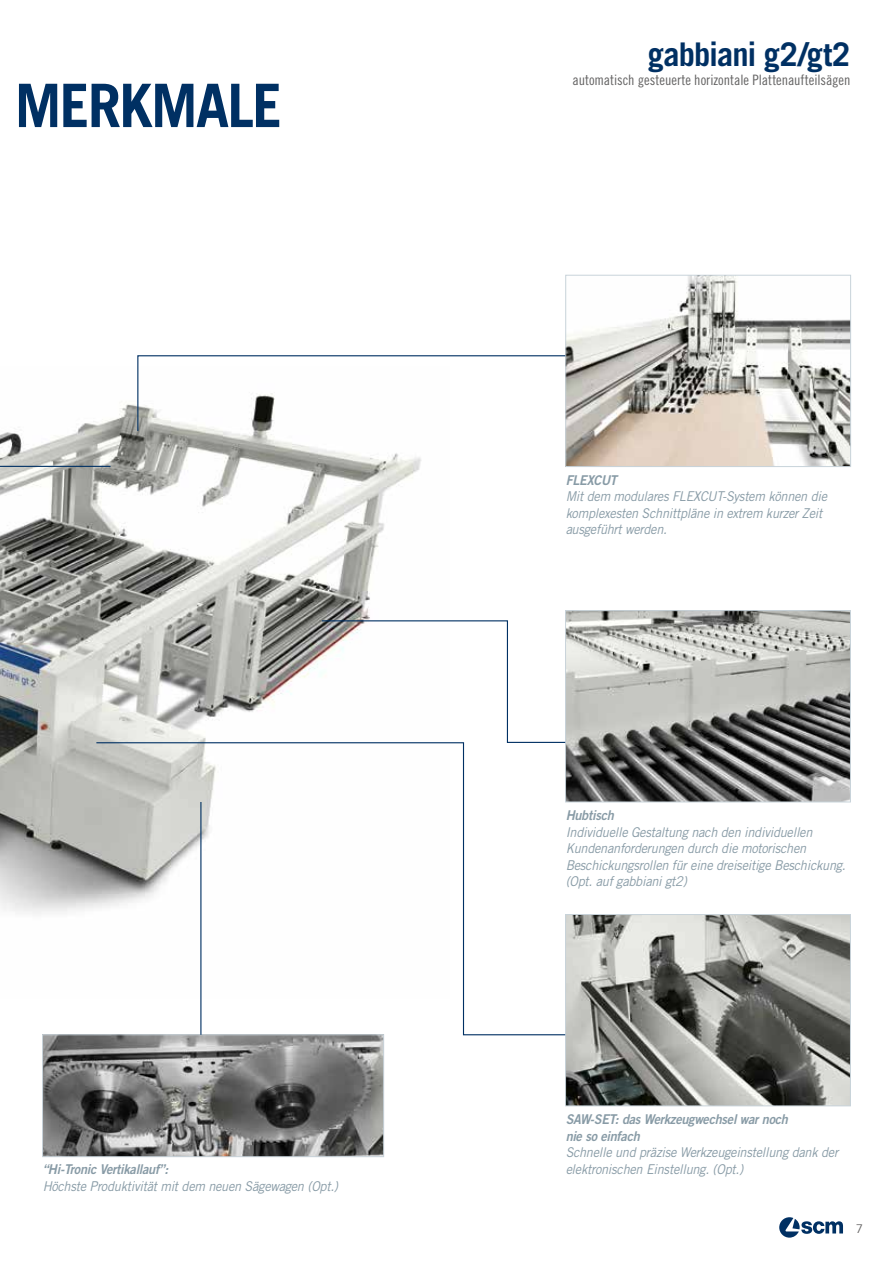
<style>
.page{position:relative;width:893px;height:1263px;background:#fff}
.page>*{position:absolute;margin:0;border:0;box-sizing:border-box;transform-origin:0 0}
.t1{font:700 60px "Trade Gothic LT Std";letter-spacing:-.03em;color:#003063}
.t2{font:700 32.55px "Trade Gothic LT Std";letter-spacing:-.03em;color:#003063}
.t3{font:14.4px "Trade Gothic LT Std Cn 18";letter-spacing:-.005em;color:#646363}
.t4{font:italic 13.5px/16.5px "Trade Gothic LT Std";letter-spacing:-.02em;color:#889ba6;scale:.94 1}
.t5{font:13.5px/16.5px "Trade Gothic LT Std Bd 2 Obl";letter-spacing:-.02em;color:#889ba6;scale:.94 1}
.t6{font:12px "Trade Gothic LT Std";color:#646363}
</style>
<div class="page">
<img style="left:0;top:404px;width:421px;height:510px">
<img style="left:568px;top:277px;width:281px;height:188px">
<div style="left:566px;top:275px;width:285px;height:192px;border:1px solid #c8d3da"></div>
<img style="left:567px;top:916px;width:282px;height:188px">
<div style="left:565px;top:914px;width:286px;height:192px;border:1px solid #c8d3da"></div>
<img style="left:567px;top:612px;width:282px;height:188px">
<div style="left:565px;top:610px;width:286px;height:192px;border:1px solid #c8d3da"></div>
<img style="left:44px;top:1037px;width:338px;height:118px">
<div style="left:42px;top:1035px;width:342px;height:122px;border:1px solid #c8d3da"></div>
<svg style="left:0;top:404px;width:112px;height:63px"></svg>
<svg style="left:95px;top:742px;width:471px;height:294px"></svg>
<svg style="left:321px;top:620px;width:245px;height:123px"></svg>
<svg style="left:137px;top:355px;width:429px;height:77px"></svg>
<svg style="left:779px;top:1217px;width:64px;height:20px"></svg>
<h1 class="t1" style="left:15px;top:69px;width:269px">MERKMALE</h1>
<p class="t5" style="left:43px;top:1161px;width:135px">“Hi-Tronic Vertikallauf”:</p>
<p class="t4" style="left:43px;top:1178px;width:316px">Höchste Produktivität mit dem neuen Sägewagen (Opt.)</p>
<h2 class="t2" style="left:648px;top:34px;width:204px">gabbiani g2/gt2</h2>
<p class="t3" style="left:573px;top:72px;width:279px">automatisch gesteuerte horizontale Plattenaufteilsägen</p>
<p class="t5" style="left:566px;top:472px;width:56px">FLEXCUT</p>
<p class="t4" style="left:566px;top:489px;width:280px">Mit dem modulares FLEXCUT-System können die komplexesten Schnittpläne in extrem kurzer Zeit ausgeführt werden.</p>
<p class="t5" style="left:566px;top:807px;width:53px">Hubtisch</p>
<p class="t4" style="left:566px;top:824px;width:300px">Individuelle Gestaltung nach den individuellen Kundenanforderungen durch die motorischen Beschickungsrollen für eine dreiseitige Beschickung. (Opt. auf gabbiani gt2)</p>
<p class="t5" style="left:566px;top:1111px;width:238px">SAW-SET: das Werkzeugwechsel war noch nie so einfach</p>
<p class="t4" style="left:566px;top:1144px;width:292px">Schnelle und präzise Werkzeugeinstellung dank der elektronischen Einstellung. (Opt.)</p>
<p class="t6" style="left:856px;top:1222px;width:9px">7</p>
</div>
